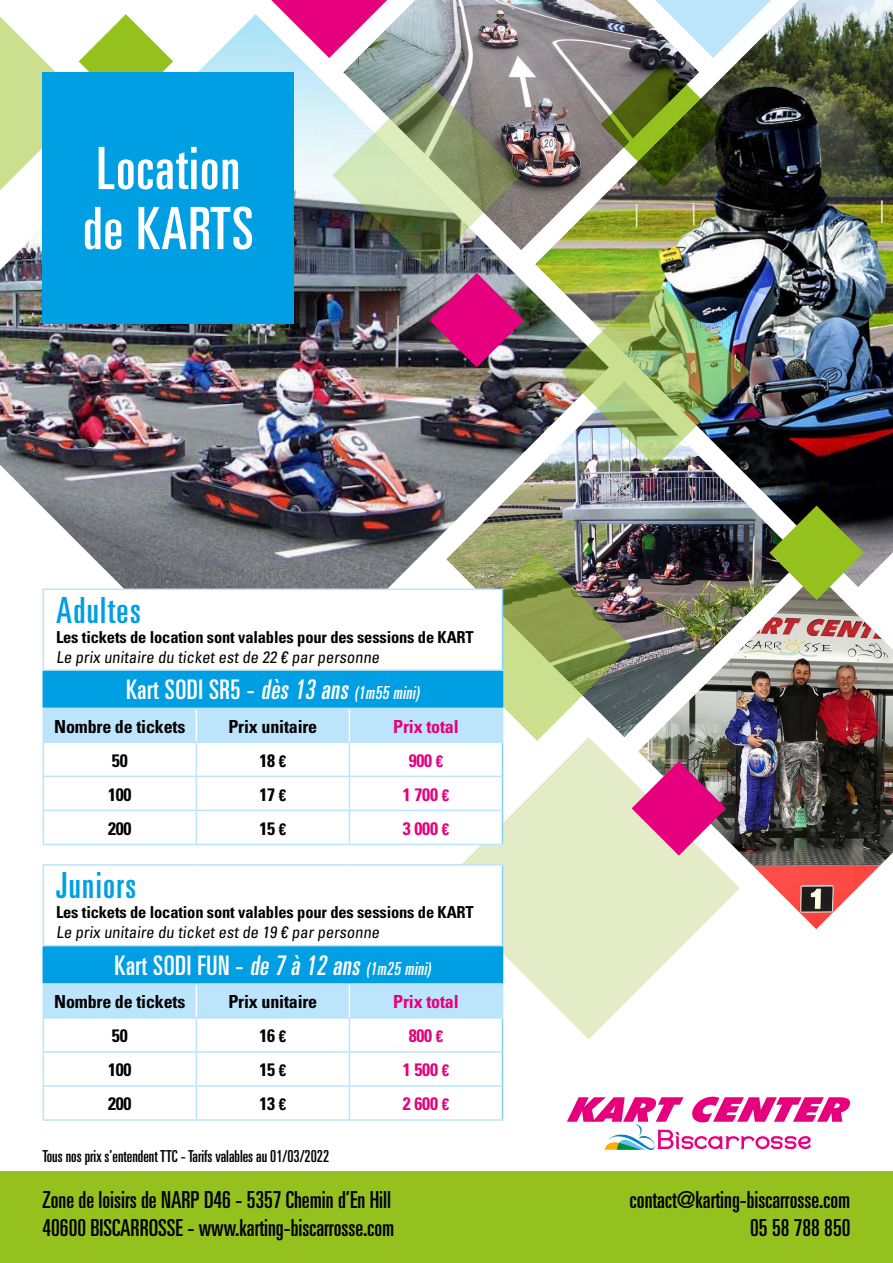
<style>
.page{position:relative;width:893px;height:1263px;background:#fff}
.page>*{position:absolute;margin:0;border:0;box-sizing:border-box;transform-origin:0 0}
.t1{font:ultra-condensed 58.5px/60px "Univers LT Std";letter-spacing:.02em;color:#fff}
.t2{font:ultra-condensed 36px "Univers LT Std";letter-spacing:.04em;color:#009fe3}
.t3{font:ultra-condensed 27px "Univers LT Std";letter-spacing:.02em;color:#fff}
.t4{font:ultra-condensed 23.4px/28px "Univers LT Std";color:#000}
.t5{font:700 condensed 18px "Univers";letter-spacing:-.01em;color:#000}
.t6{font:700 condensed 18px "Univers";letter-spacing:-.01em;color:#e6007d}
.t7{font:700 condensed 16.5px "Univers";letter-spacing:-.01em;color:#000}
.t8{font:condensed 16.5px "Univers LT Std";color:#000}
.t9{font:ultra-condensed 16.5px "Univers LT Std";color:#000}
.s1{font-style:italic}
.s2{font-style:italic;font-size:18px}
.s3{font-family:"Univers LT Std";font-size:16.5px}
</style>
<div class="page">
<img style="left:0;top:14px;width:535px;height:705px">
<img style="left:740px;top:600px;width:153px;height:329px">
<img style="left:446px;top:381px;width:356px;height:356px">
<img style="left:535px;top:0;width:358px;height:587px">
<img style="left:343px;top:0;width:356px;height:250px">
<svg style="left:271px;top:0;width:116px;height:58px"></svg>
<img style="left:601px;top:0;width:170px;height:187px">
<img style="left:561px;top:278px;width:189px;height:189px">
<svg style="left:0;top:14px;width:173px;height:184px"></svg>
<img style="left:332px;top:81px;width:192px;height:286px">
<svg style="left:769px;top:506px;width:95px;height:94px"></svg>
<div style="left:0;top:1171px;width:893px;height:92px;background:#95c11f"></div>
<svg style="left:438px;top:737px;width:302px;height:302px;fill:#e3ecc6"></svg>
<svg style="left:632px;top:761px;width:94px;height:95px;background:#d5649a"></svg>
<svg style="left:567px;top:1097px;width:283px;height:53px"></svg>
<div style="left:43px;top:72px;width:251px;height:252px;background:#009fe3"></div>
<svg style="left:44px;top:743px;width:458px;height:101px"></svg>
<svg style="left:43px;top:552px;width:589px;height:190px"></svg>
<hr style="left:502px;top:590px;width:1px;height:79px;background:#83d0f5">
<hr style="left:502px;top:743px;width:1px;height:33px;background:#83d0f5">
<hr style="left:502px;top:776px;width:1px;height:34px;background:#83d0f5">
<hr style="left:502px;top:810px;width:1px;height:34px;background:#83d0f5">
<hr style="left:43px;top:671px;width:1px;height:37px;background:#009fe3">
<hr style="left:502px;top:671px;width:1px;height:37px;background:#009fe3">
<hr style="left:43px;top:588px;width:153px;height:2px;background:#bce4fa">
<hr style="left:196px;top:588px;width:153px;height:2px;background:#bce4fa">
<hr style="left:349px;top:588px;width:154px;height:2px;background:#bce4fa">
<hr style="left:43px;top:669px;width:153px;height:2px;background:#bce4fa">
<hr style="left:196px;top:669px;width:153px;height:2px;background:#bce4fa">
<hr style="left:349px;top:669px;width:154px;height:2px;background:#bce4fa">
<hr style="left:43px;top:742px;width:153px;height:1px;background:#bce4fa">
<hr style="left:196px;top:742px;width:153px;height:1px;background:#bce4fa">
<hr style="left:349px;top:742px;width:154px;height:1px;background:#bce4fa">
<hr style="left:43px;top:776px;width:153px;height:1px;background:#bce4fa">
<hr style="left:196px;top:776px;width:153px;height:1px;background:#bce4fa">
<hr style="left:349px;top:776px;width:153px;height:1px;background:#bce4fa">
<hr style="left:43px;top:709px;width:1px;height:33px;background:#bce4fa">
<hr style="left:502px;top:709px;width:1px;height:33px;background:#bce4fa">
<hr style="left:43px;top:590px;width:1px;height:79px;background:#bce4fa">
<hr style="left:43px;top:708px;width:153px;height:1px;background:#bce4fa">
<hr style="left:196px;top:708px;width:153px;height:1px;background:#bce4fa">
<hr style="left:349px;top:708px;width:154px;height:1px;background:#bce4fa">
<hr style="left:43px;top:743px;width:1px;height:33px;background:#bce4fa">
<hr style="left:196px;top:743px;width:1px;height:33px;background:#bce4fa">
<hr style="left:349px;top:743px;width:1px;height:33px;background:#bce4fa">
<hr style="left:43px;top:777px;width:1px;height:33px;background:#bce4fa">
<hr style="left:196px;top:777px;width:1px;height:33px;background:#bce4fa">
<hr style="left:349px;top:777px;width:1px;height:33px;background:#bce4fa">
<hr style="left:43px;top:810px;width:153px;height:1px;background:#bce4fa">
<hr style="left:43px;top:811px;width:1px;height:33px;background:#bce4fa">
<hr style="left:196px;top:810px;width:153px;height:1px;background:#bce4fa">
<hr style="left:196px;top:811px;width:1px;height:33px;background:#bce4fa">
<hr style="left:349px;top:810px;width:153px;height:1px;background:#bce4fa">
<hr style="left:349px;top:811px;width:1px;height:33px;background:#bce4fa">
<hr style="left:43px;top:844px;width:153px;height:1px;background:#bce4fa">
<hr style="left:196px;top:844px;width:153px;height:1px;background:#bce4fa">
<hr style="left:349px;top:844px;width:154px;height:1px;background:#bce4fa">
<hr style="left:196px;top:709px;width:1px;height:33px;background:#fff">
<hr style="left:349px;top:709px;width:1px;height:33px;background:#fff">
<svg style="left:195px;top:866px;width:307px;height:253px"></svg>
<div style="left:43px;top:946px;width:459px;height:38px;background:#009fe3"></div>
<div style="left:44px;top:985px;width:458px;height:32px;background:#bce4fa"></div>
<hr style="left:502px;top:866px;width:1px;height:79px;background:#83d0f5">
<hr style="left:502px;top:1019px;width:1px;height:33px;background:#83d0f5">
<hr style="left:502px;top:1052px;width:1px;height:34px;background:#83d0f5">
<hr style="left:502px;top:1086px;width:1px;height:33px;background:#83d0f5">
<hr style="left:502px;top:946px;width:1px;height:37px;background:#009fe3">
<hr style="left:43px;top:864px;width:153px;height:2px;background:#bce4fa">
<hr style="left:196px;top:864px;width:153px;height:2px;background:#bce4fa">
<hr style="left:349px;top:864px;width:154px;height:2px;background:#bce4fa">
<hr style="left:43px;top:945px;width:153px;height:1px;background:#bce4fa">
<hr style="left:196px;top:945px;width:153px;height:1px;background:#bce4fa">
<hr style="left:349px;top:945px;width:154px;height:1px;background:#bce4fa">
<hr style="left:43px;top:1017px;width:153px;height:2px;background:#bce4fa">
<hr style="left:196px;top:1017px;width:153px;height:2px;background:#bce4fa">
<hr style="left:349px;top:1017px;width:154px;height:2px;background:#bce4fa">
<hr style="left:43px;top:1051px;width:153px;height:2px;background:#bce4fa">
<hr style="left:196px;top:1051px;width:153px;height:2px;background:#bce4fa">
<hr style="left:349px;top:1051px;width:153px;height:2px;background:#bce4fa">
<hr style="left:43px;top:985px;width:1px;height:32px;background:#bce4fa">
<hr style="left:502px;top:985px;width:1px;height:32px;background:#bce4fa">
<hr style="left:43px;top:866px;width:1px;height:79px;background:#bce4fa">
<hr style="left:43px;top:983px;width:153px;height:2px;background:#bce4fa">
<hr style="left:196px;top:983px;width:153px;height:2px;background:#bce4fa">
<hr style="left:349px;top:983px;width:154px;height:2px;background:#bce4fa">
<hr style="left:43px;top:1019px;width:1px;height:32px;background:#bce4fa">
<hr style="left:196px;top:1019px;width:1px;height:32px;background:#bce4fa">
<hr style="left:349px;top:1019px;width:1px;height:32px;background:#bce4fa">
<hr style="left:43px;top:1053px;width:1px;height:32px;background:#bce4fa">
<hr style="left:196px;top:1053px;width:1px;height:32px;background:#bce4fa">
<hr style="left:349px;top:1053px;width:1px;height:32px;background:#bce4fa">
<hr style="left:43px;top:1085px;width:153px;height:2px;background:#bce4fa">
<hr style="left:43px;top:1087px;width:1px;height:32px;background:#bce4fa">
<hr style="left:196px;top:1085px;width:153px;height:2px;background:#bce4fa">
<hr style="left:196px;top:1087px;width:1px;height:32px;background:#bce4fa">
<hr style="left:349px;top:1085px;width:153px;height:2px;background:#bce4fa">
<hr style="left:349px;top:1087px;width:1px;height:32px;background:#bce4fa">
<hr style="left:43px;top:1119px;width:153px;height:2px;background:#bce4fa">
<hr style="left:196px;top:1119px;width:153px;height:2px;background:#bce4fa">
<hr style="left:349px;top:1119px;width:154px;height:2px;background:#bce4fa">
<hr style="left:196px;top:985px;width:1px;height:32px;background:#fff">
<hr style="left:349px;top:985px;width:1px;height:32px;background:#fff">
<h1 class="t1" style="left:83px;top:138px;width:172px">Location de KARTS</h1>
<h2 class="t2" style="left:56px;top:590px;width:86px">Adultes</h2>
<p class="t7" style="left:56px;top:627px;width:419px">Les tickets de location sont valables pour des sessions de KART</p>
<p class="t8" style="left:56px;top:646px;width:327px">Le prix unitaire du ticket est de 22 € par personne</p>
<p class="t3" style="left:126px;top:674px;width:298px">Ka rt S O D I S R 5 - <span class="s1">dès 13 ans</span> <span class="s2">(1m55 mini)</span></p>
<p class="t5" style="left:54px;top:715px;width:133px">Nombre de tickets</p>
<p class="t5" style="left:228px;top:715px;width:90px">Prix unitaire</p>
<p class="t6" style="left:393px;top:715px;width:67px">Prix total</p>
<p class="t5" style="left:112px;top:749px;width:17px">50</p>
<p class="t5" style="left:259px;top:749px;width:28px">18 <span class="s3">€</span></p>
<p class="t6" style="left:409px;top:749px;width:36px">900 <span class="s3">€</span></p>
<p class="t5" style="left:108px;top:783px;width:25px">100</p>
<p class="t5" style="left:259px;top:783px;width:28px">17 <span class="s3">€</span></p>
<p class="t6" style="left:403px;top:783px;width:48px">1 700 <span class="s3">€</span></p>
<p class="t5" style="left:108px;top:817px;width:25px">200</p>
<p class="t5" style="left:259px;top:817px;width:28px">15 <span class="s3">€</span></p>
<p class="t6" style="left:403px;top:817px;width:48px">3 000 <span class="s3">€</span></p>
<h2 class="t2" style="left:56px;top:865px;width:81px">Juniors</h2>
<p class="t7" style="left:56px;top:902px;width:419px">Les tickets de location sont valables pour des sessions de KART</p>
<p class="t8" style="left:56px;top:922px;width:327px">Le prix unitaire du ticket est de 19 € par personne</p>
<p class="t3" style="left:115px;top:949px;width:321px">Ka rt S O D I F U N - <span class="s1">de 7 à 12 ans</span> <span class="s2">(1m25 mini)</span></p>
<p class="t5" style="left:54px;top:991px;width:133px">Nombre de tickets</p>
<p class="t5" style="left:228px;top:991px;width:90px">Prix unitaire</p>
<p class="t6" style="left:393px;top:991px;width:67px">Prix total</p>
<p class="t5" style="left:112px;top:1025px;width:17px">50</p>
<p class="t5" style="left:259px;top:1025px;width:28px">16 <span class="s3">€</span></p>
<p class="t6" style="left:409px;top:1025px;width:36px">800 <span class="s3">€</span></p>
<p class="t5" style="left:108px;top:1059px;width:25px">100</p>
<p class="t5" style="left:259px;top:1059px;width:28px">15 <span class="s3">€</span></p>
<p class="t6" style="left:403px;top:1059px;width:48px">1 500 <span class="s3">€</span></p>
<p class="t5" style="left:108px;top:1093px;width:25px">200</p>
<p class="t5" style="left:259px;top:1093px;width:28px">13 <span class="s3">€</span></p>
<p class="t6" style="left:403px;top:1093px;width:48px">2 600 <span class="s3">€</span></p>
<p class="t9" style="left:43px;top:1147px;width:288px">Tous nos prix s’entendent TTC - Tarifs valables au 01/03/2022</p>
<p class="t4" style="left:43px;top:1185px;width:353px">Zone de loisirs de NARP D46 - 5357 Chemin d’En Hill<br>40600 BISCARROSSE - www.karting-biscarrosse.com</p>
<p class="t4" style="left:630px;top:1185px;width:222px;text-align:right">contact@karting-biscarrosse.com<br>05 58 788 850</p>
</div>
